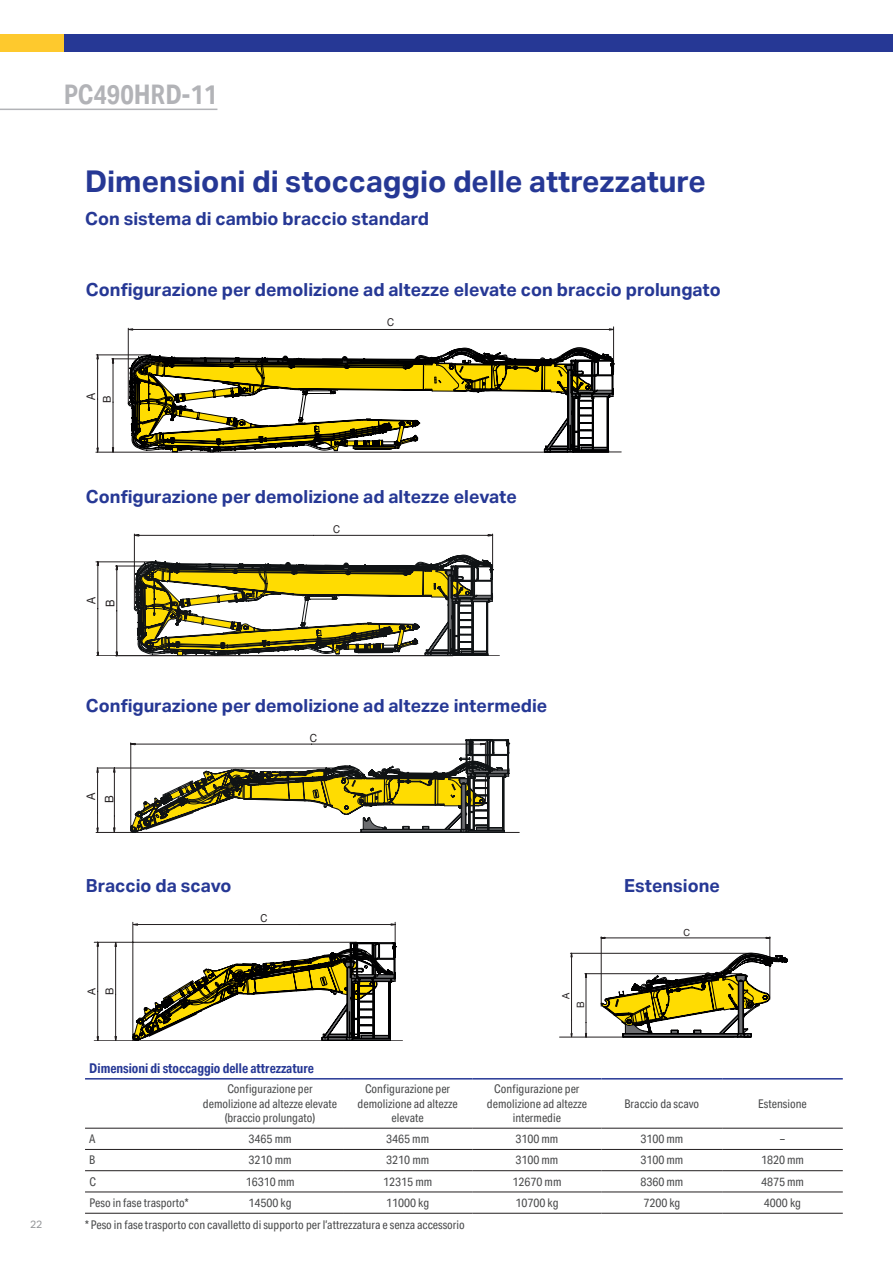
<style>
.page{position:relative;width:893px;height:1263px;background:#fff}
.page>*{position:absolute;margin:0;border:0;box-sizing:border-box;transform-origin:0 0}
.t1{font:700 30px "Aktiv Grotesk";color:#263895}
.t2{font:700 27px "Aktiv Grotesk Cd";color:#b2b3b7}
.t3{font:700 18px "Aktiv Grotesk";color:#263895}
.t4{font:700 13.5px "Aktiv Grotesk Cd";color:#263895}
.t5{font:12.15px "Helvetica Neue LT Pro";color:#231f20;scale:.89 1}
.t6{font:12px/14.4px "Aktiv Grotesk Cd";color:#4b4c4d;text-align:center}
.t7{font:11.85px/18.1px "Helvetica Neue LT Pro";color:#231f20;scale:.95 1}
.t8{font:11.85px "Helvetica Neue LT Pro";color:#231f20;scale:.91 1}
.t9{font:11.25px "Helvetica Neue LT Pro";color:#231f20;scale:.9 1}
.t10{font:10.95px/17.9px "Helvetica Neue LT Pro";color:#231f20}
.t11{font:10.95px "Helvetica Neue LT Pro";color:#231f20;scale:.87 1}
.t12{font:10.8px "Helvetica Neue LT Pro";color:#231f20;scale:.9 1}
.t13{font:10.8px "Helvetica Neue LT Pro";color:#231f20}
.t14{font:10.5px "Aktiv Grotesk";color:#939598}
.t15{font:10.05px "Helvetica Neue LT Pro";color:#231f20;scale:.95 1}
.t16{font:9.75px "Helvetica Neue LT Pro";color:#231f20;scale:.93 1}
</style>
<div class="page">
<hr style="left:96px;top:452px;width:472px;height:1px;background:#231f20">
<hr style="left:573px;top:452px;width:48px;height:1px;background:#231f20">
<hr style="left:96px;top:355px;width:54px;height:1px;background:#231f20">
<svg style="left:97px;top:326px;width:517px;height:127px"></svg>
<hr style="left:96px;top:655px;width:361px;height:1px;background:#231f20">
<hr style="left:96px;top:562px;width:57px;height:1px;background:#231f20">
<svg style="left:97px;top:534px;width:396px;height:123px"></svg>
<svg style="left:134px;top:555px;width:365px;height:101px"></svg>
<hr style="left:96px;top:832px;width:423px;height:1px;background:#231f20">
<hr style="left:97px;top:768px;width:250px;height:1px;background:#231f20">
<svg style="left:96px;top:767px;width:19px;height:66px"></svg>
<svg style="left:130px;top:739px;width:380px;height:93px"></svg>
<hr style="left:94px;top:1040px;width:308px;height:1px;background:#231f20">
<hr style="left:94px;top:942px;width:263px;height:1px;background:#231f20">
<svg style="left:97px;top:942px;width:20px;height:99px"></svg>
<svg style="left:132px;top:922px;width:264px;height:119px"></svg>
<hr style="left:560px;top:1037px;width:174px;height:1px;background:#231f20">
<hr style="left:570px;top:953px;width:182px;height:1px;background:#231f20">
<svg style="left:571px;top:936px;width:216px;height:102px"></svg>
<hr style="left:85px;top:1128px;width:112px;height:1px;background:#231f20">
<hr style="left:197px;top:1128px;width:146px;height:1px;background:#231f20">
<hr style="left:343px;top:1128px;width:129px;height:1px;background:#231f20">
<hr style="left:472px;top:1128px;width:130px;height:1px;background:#231f20">
<hr style="left:602px;top:1128px;width:120px;height:1px;background:#231f20">
<hr style="left:722px;top:1128px;width:121px;height:1px;background:#231f20">
<hr style="left:85px;top:1149px;width:112px;height:1px;background:#231f20">
<hr style="left:197px;top:1149px;width:146px;height:1px;background:#231f20">
<hr style="left:343px;top:1149px;width:129px;height:1px;background:#231f20">
<hr style="left:472px;top:1149px;width:130px;height:1px;background:#231f20">
<hr style="left:602px;top:1149px;width:120px;height:1px;background:#231f20">
<hr style="left:722px;top:1149px;width:121px;height:1px;background:#231f20">
<hr style="left:85px;top:1170px;width:112px;height:1px;background:#231f20">
<hr style="left:197px;top:1170px;width:146px;height:1px;background:#231f20">
<hr style="left:343px;top:1170px;width:129px;height:1px;background:#231f20">
<hr style="left:472px;top:1170px;width:130px;height:1px;background:#231f20">
<hr style="left:602px;top:1170px;width:120px;height:1px;background:#231f20">
<hr style="left:722px;top:1170px;width:121px;height:1px;background:#231f20">
<hr style="left:85px;top:1191px;width:112px;height:1px;background:#231f20">
<hr style="left:197px;top:1191px;width:146px;height:1px;background:#231f20">
<hr style="left:343px;top:1191px;width:129px;height:1px;background:#231f20">
<hr style="left:472px;top:1191px;width:130px;height:1px;background:#231f20">
<hr style="left:602px;top:1191px;width:120px;height:1px;background:#231f20">
<hr style="left:722px;top:1191px;width:121px;height:1px;background:#231f20">
<hr style="left:85px;top:1213px;width:112px;height:1px;background:#231f20">
<hr style="left:197px;top:1213px;width:146px;height:1px;background:#231f20">
<hr style="left:343px;top:1213px;width:129px;height:1px;background:#231f20">
<hr style="left:472px;top:1213px;width:130px;height:1px;background:#231f20">
<hr style="left:602px;top:1213px;width:120px;height:1px;background:#231f20">
<hr style="left:722px;top:1213px;width:121px;height:1px;background:#231f20">
<hr style="left:85px;top:1078px;width:112px;height:1px;background:#263895">
<hr style="left:197px;top:1078px;width:146px;height:1px;background:#263895">
<hr style="left:343px;top:1078px;width:129px;height:1px;background:#263895">
<hr style="left:472px;top:1078px;width:130px;height:1px;background:#263895">
<hr style="left:602px;top:1078px;width:120px;height:1px;background:#263895">
<hr style="left:722px;top:1078px;width:121px;height:1px;background:#263895">
<hr style="left:0;top:109px;width:217px;height:1px;background:#b2b3b7">
<div style="left:0;top:34px;width:143px;height:17px;background:#fec92d"></div>
<div style="left:64px;top:34px;width:829px;height:17px;background:#263895"></div>
<h2 class="t2" style="left:64px;top:79px;width:155px">PC490HRD-11</h2>
<h1 class="t1" style="left:85px;top:164px;width:622px">Dimensioni di stoccaggio delle attrezzature</h1>
<h3 class="t3" style="left:85px;top:209px;width:345px">Con sistema di cambio braccio standard</h3>
<h3 class="t3" style="left:86px;top:279px;width:636px">Configurazione per demolizione ad altezze elevate con braccio prolungato</h3>
<p class="t8" style="left:84px;top:400px;width:9px;rotate:-90deg">A</p>
<p class="t13" style="left:100px;top:403px;width:9px;rotate:-90deg">B</p>
<p class="t12" style="left:387px;top:316px;width:9px">C</p>
<h3 class="t3" style="left:86px;top:486px;width:433px">Configurazione per demolizione ad altezze elevate</h3>
<p class="t5" style="left:84px;top:604px;width:10px;rotate:-90deg">A</p>
<p class="t5" style="left:103px;top:607px;width:10px;rotate:-90deg">B</p>
<p class="t12" style="left:333px;top:522px;width:9px">C</p>
<p class="t14" style="left:30px;top:1218px;width:14px">22</p>
<h3 class="t3" style="left:86px;top:695px;width:463px">Configurazione per demolizione ad altezze intermedie</h3>
<p class="t7" style="left:82px;top:803px;width:12px;rotate:-90deg">A<br>B</p>
<p class="t9" style="left:310px;top:731px;width:10px">C</p>
<h3 class="t3" style="left:86px;top:875px;width:147px">Braccio da scavo</h3>
<h3 class="t3" style="left:624px;top:875px;width:98px">Estensione</h3>
<p class="t10" style="left:82px;top:995px;width:9px;rotate:-90deg">A<br>B</p>
<p class="t11" style="left:261px;top:912px;width:9px">C</p>
<p class="t15" style="left:560px;top:999px;width:8px;rotate:-90deg">A</p>
<p class="t15" style="left:574px;top:1008px;width:8px;rotate:-90deg">B</p>
<p class="t4" style="left:89px;top:1060px;width:226px">Dimensioni di stoccaggio delle attrezzature</p>
<p class="t6" style="left:203px;top:1082px;width:136px">Configurazione per demolizione ad altezze elevate (braccio prolungato)</p>
<p class="t6" style="left:358px;top:1082px;width:102px">Configurazione per demolizione ad altezze elevate</p>
<p class="t6" style="left:487px;top:1082px;width:102px">Configurazione per demolizione ad altezze intermedie</p>
<p class="t16" style="left:684px;top:926px;width:9px">C</p>
<p class="t6" style="left:624px;top:1096px;width:76px">Braccio da scavo</p>
<p class="t6" style="left:758px;top:1096px;width:50px">Estensione</p>
<p class="t6" style="left:89px;top:1132px;width:8px">A</p>
<p class="t6" style="left:249px;top:1132px;width:44px">3465 mm</p>
<p class="t6" style="left:386px;top:1132px;width:44px">3465 mm</p>
<p class="t6" style="left:516px;top:1132px;width:44px">3100 mm</p>
<p class="t6" style="left:640px;top:1132px;width:44px">3100 mm</p>
<p class="t6" style="left:780px;top:1132px;width:6px">–</p>
<p class="t6" style="left:89px;top:1153px;width:8px">B</p>
<p class="t6" style="left:249px;top:1153px;width:44px">3210 mm</p>
<p class="t6" style="left:386px;top:1153px;width:44px">3210 mm</p>
<p class="t6" style="left:516px;top:1153px;width:44px">3100 mm</p>
<p class="t6" style="left:640px;top:1153px;width:44px">3100 mm</p>
<p class="t6" style="left:761px;top:1153px;width:44px">1820 mm</p>
<p class="t6" style="left:89px;top:1174px;width:8px">C</p>
<p class="t6" style="left:246px;top:1174px;width:50px">16310 mm</p>
<p class="t6" style="left:383px;top:1174px;width:50px">12315 mm</p>
<p class="t6" style="left:513px;top:1174px;width:50px">12670 mm</p>
<p class="t6" style="left:640px;top:1174px;width:44px">8360 mm</p>
<p class="t6" style="left:761px;top:1174px;width:44px">4875 mm</p>
<p class="t6" style="left:89px;top:1195px;width:101px">Peso in fase trasporto*</p>
<p class="t6" style="left:248px;top:1195px;width:45px">14500 kg</p>
<p class="t6" style="left:386px;top:1195px;width:45px">11000 kg</p>
<p class="t6" style="left:515px;top:1195px;width:45px">10700 kg</p>
<p class="t6" style="left:643px;top:1195px;width:39px">7200 kg</p>
<p class="t6" style="left:764px;top:1195px;width:39px">4000 kg</p>
<p class="t6" style="left:85px;top:1218px;width:381px">* Peso in fase trasporto con cavalletto di supporto per l’attrezzatura e senza accessorio</p>
</div>
